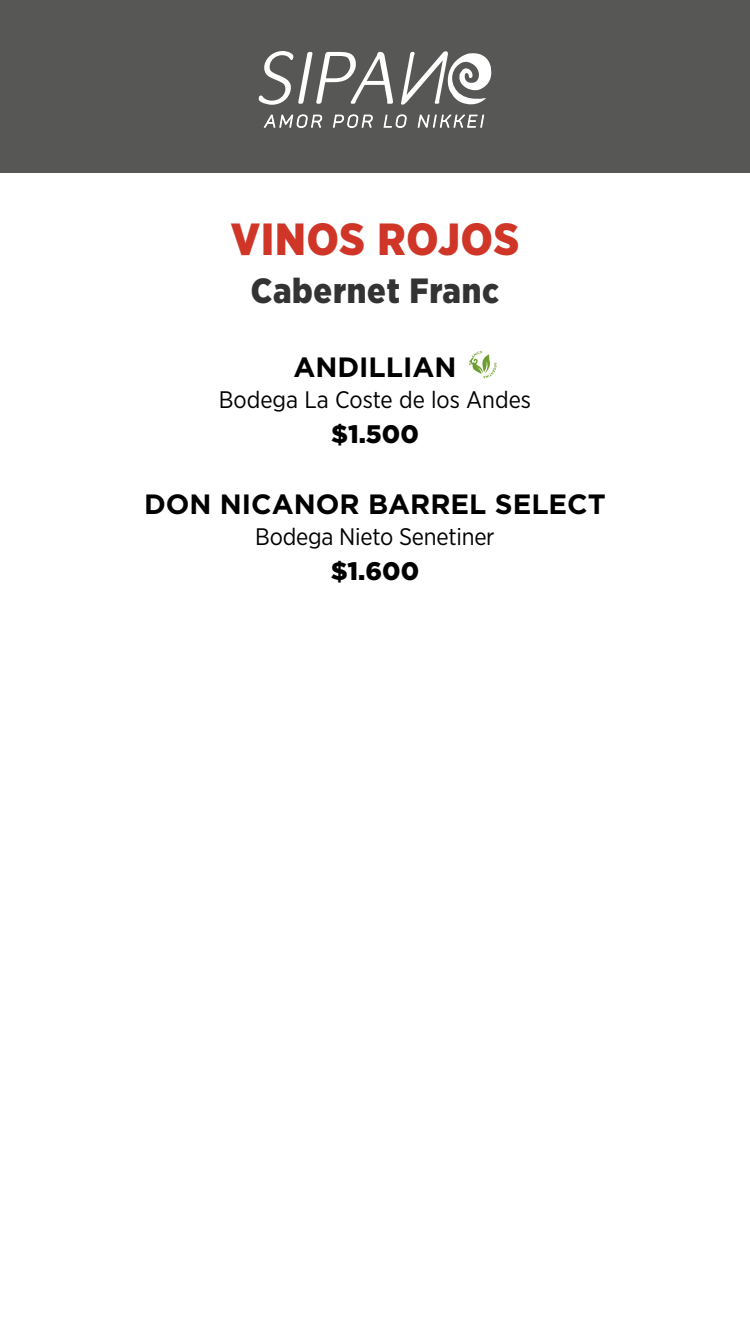
<style>
.page{position:relative;width:750px;height:1334px;background:#fff}
.page>*{position:absolute;margin:0;border:0;box-sizing:border-box;transform-origin:0 0}
.t1{font:900 45px "Gotham Narrow";letter-spacing:.02em;color:#cf3628}
.t2{font:900 35px "Gotham Narrow";letter-spacing:.02em;color:#333}
.t3{font:700 27.9px "Gotham";color:#000}
.t4{font:900 25.3px "Gotham";color:#000}
.t5{font:23.9px "Gotham Narrow";letter-spacing:-.01em;color:#000}
</style>
<div class="page">
<div style="left:0;top:0;width:750px;height:172px;background:#575756"></div>
<svg style="left:258px;top:51px;width:234px;height:77px"></svg>
<svg style="left:469px;top:351px;width:28px;height:27px"></svg>
<h1 class="t1" style="left:231px;top:209px;width:290px">VINOS ROJOS</h1>
<h2 class="t2" style="left:251px;top:268px;width:250px">Cabernet Franc</h2>
<p class="t3" style="left:293px;top:348px;width:160px">AN DI LLIAN</p>
<p class="t5" style="left:219px;top:385px;width:314px">Bodega La Coste de los Andes</p>
<p class="t4" style="left:331px;top:417px;width:89px">$1.500</p>
<p class="t3" style="left:144px;top:485px;width:463px">DON N ICANOR BARREL SELECT</p>
<p class="t5" style="left:255px;top:522px;width:241px">Bodega Nieto Senetiner</p>
<p class="t4" style="left:331px;top:554px;width:90px">$1.600</p>
</div>
